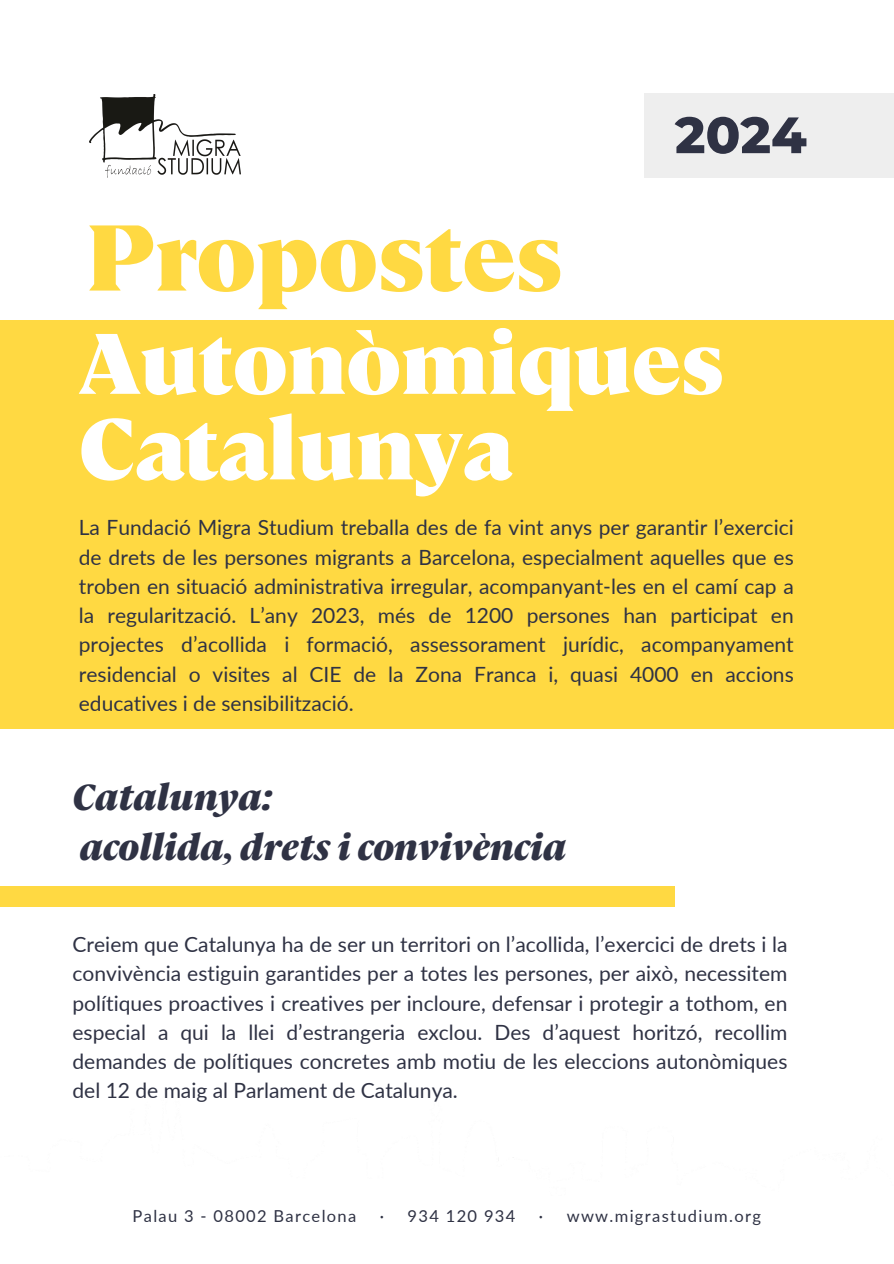
<style>
.page{position:relative;width:894px;height:1264px;background:#fff}
.page>*{position:absolute;margin:0;border:0;box-sizing:border-box;transform-origin:0 0}
.t1{font:900 93px "Cambon";color:#ffd942}
.t2{font:900 85.5px/85.5px "Cambon";color:#fff}
.t3{font:800 51px "Montserrat";color:#2f3244}
.t4{font:italic 900 36px/49.5px "Cambon";color:#2f3244}
.t5{font:21px/29.2px "Lato";color:#2f3244;text-align:justify}
.t6{font:16.5px "Lato";letter-spacing:.08em;color:#2f3244}
</style>
<div class="page">
<div style="left:0;top:320px;width:893px;height:408px;background:#ffd942"></div>
<img style="left:89px;top:94px;width:151px;height:84px">
<div style="left:644px;top:94px;width:249px;height:84px;background:#eee"></div>
<div style="left:0;top:886px;width:674px;height:21px;background:#ffd942"></div>
<h4 class="t1" style="left:87px;top:190px;width:478px">Propostes</h4>
<h3 class="t3" style="left:674px;top:104px;width:133px">2024</h3>
<h1 class="t2" style="left:79px;top:315px;width:647px">Autonòmiques<br>Catalunya</h1>
<h1 class="t5" style="left:79px;top:512px;width:716px">La Fundació Migra Studium treballa des de fa vint anys per garantir l’exercici de drets de les persones migrants a Barcelona, especialment aquelles que es troben en situació administrativa irregular, acompanyant-les en el camí cap a la regularització. L’any 2023, més de 1200 persones han participat en projectes d’acollida i formació, assessorament jurídic, acompanyament residencial o visites al CIE de la Zona Franca i, quasi 4000 en accions educatives i de sensibilització.</h1>
<p class="t4" style="left:72px;top:770px;width:495px">Catalunya:<br>acollida, drets i convivència</p>
<p class="t5" style="left:72px;top:929px;width:716px">Creiem que Catalunya ha de ser un territori on l’acollida, l’exercici de drets i la convivència estiguin garantides per a totes les persones, per això, necessitem polítiques proactives i creatives per incloure, defensar i protegir a tothom, en especial a qui la llei d’estrangeria exclou. Des d’aquest horitzó, recollim demandes de polítiques concretes amb motiu de les eleccions autonòmiques del 12 de maig al Parlament de Catalunya.</p>
<h4 class="t6" style="left:132px;top:1205px;width:225px">Palau 3 - 08002 Barcelona</h4>
<h4 class="t6" style="left:379px;top:1205px;width:137px">· 934 120 934</h4>
<h4 class="t6" style="left:538px;top:1205px;width:223px">· www.migrastudium.org</h4>
</div>
